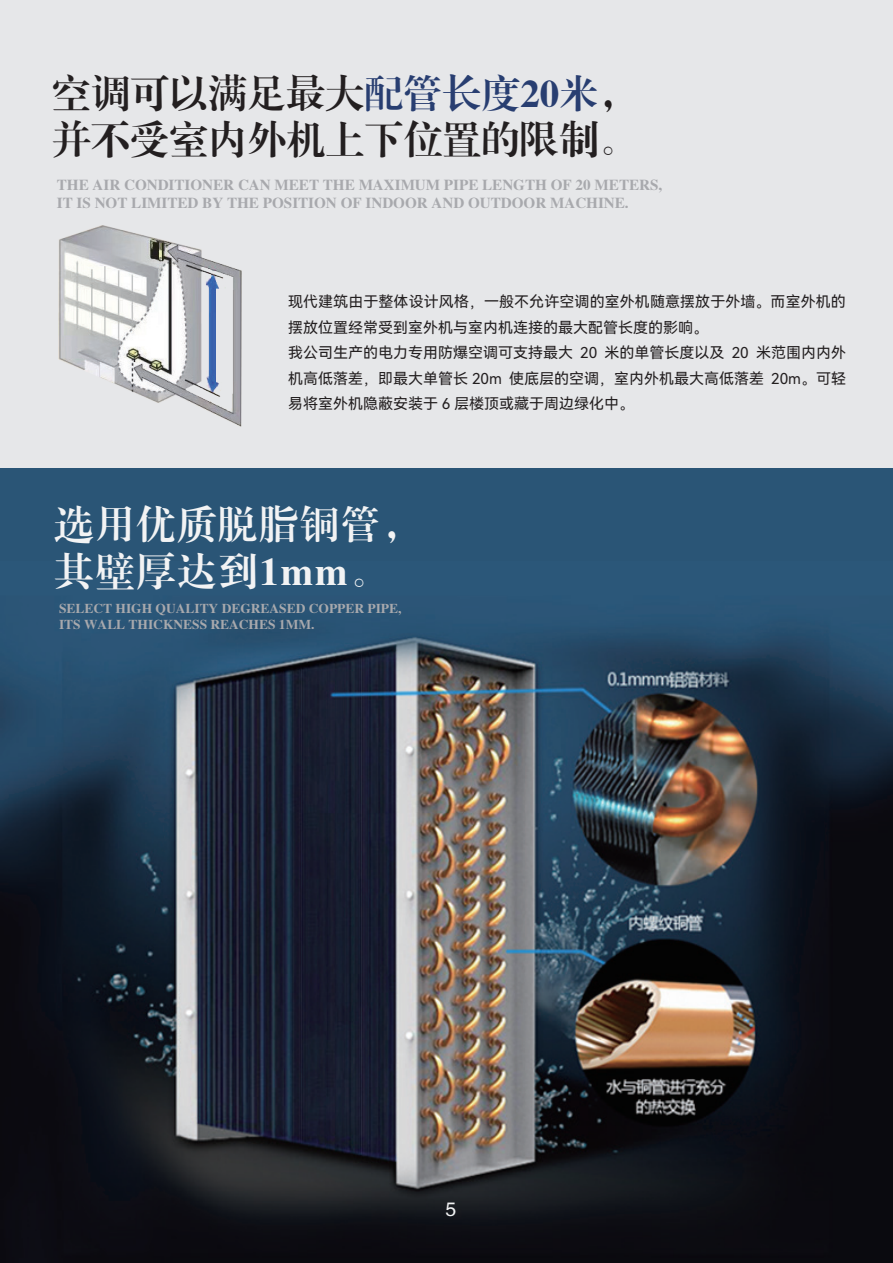
<style>
.page{position:relative;width:893px;height:1263px;background:#fff}
.page>*{position:absolute;margin:0;border:0;box-sizing:border-box;transform-origin:0 0}
.t1{font:39px/46.8px "FZXBSK GBK1 0";color:#231f20}
.t2{font:39px/46.8px "FZXBSK GBK1 0";letter-spacing:.05em;color:#f2f3f4}
.t3{font:19.5px "FZHTK GBK1 0";color:#f2f3f4}
.t4{font:15.15px/18.1px "FZXBSK GBK1 0";color:#a8a9ad}
.t5{font:15px/25.5px "Harmony OS Sans SC";color:#231f20}
.t6{font:13.5px/16.2px "FZXBSK GBK1 0";color:#a8a9ad}
.s1{color:#283e71}
</style>
<div class="page">
<div style="left:0;top:0;width:893px;height:539px;background:#e6e7e9"></div>
<img style="left:0;top:561px;width:893px;height:702px">
<div style="left:0;top:469px;width:893px;height:92px;background:#2a5576"></div>
<img style="left:59px;top:226px;width:183px;height:201px">
<h1 class="t1" style="left:52px;top:71px;width:587px">空调可以满足最大<span class="s1">配管长度20米</span>，并不受室内外机上下位置的限制。</h1>
<p class="t4" style="left:57px;top:176px;width:607px">THE AIR CONDITIONER CAN MEET THE MAXIMUM PIPE LENGTH OF 20 METERS,<br>IT IS NOT LIMITED BY THE POSITION OF INDOOR AND OUTDOOR MACHINE.</p>
<p class="t5" style="left:288px;top:289px;width:559px">现代建筑由于整体设计风格，一般不允许空调的室外机随意摆放于外墙。而室外机的摆放位置经常受到室外机与室内机连接的最大配管长度的影响。<br>我公司生产的电力专用防爆空调可支持最大 20 米的单管长度以及 20 米范围内内外机高低落差，即最大单管长 20m 使底层的空调，室内外机最大高低落差 20m。可轻易将室外机隐蔽安装于 6 层楼顶或藏于周边绿化中。</p>
<h1 class="t2" style="left:55px;top:503px;width:368px">选用优质脱脂铜管，其壁厚达到1mm。</h1>
<p class="t6" style="left:59px;top:601px;width:344px">SELECT HIGH QUALITY DEGREASED COPPER PIPE,<br>ITS WALL THICKNESS REACHES 1MM.</p>
<h2 class="t3" style="left:445px;top:1198px;width:12px">5</h2>
</div>
